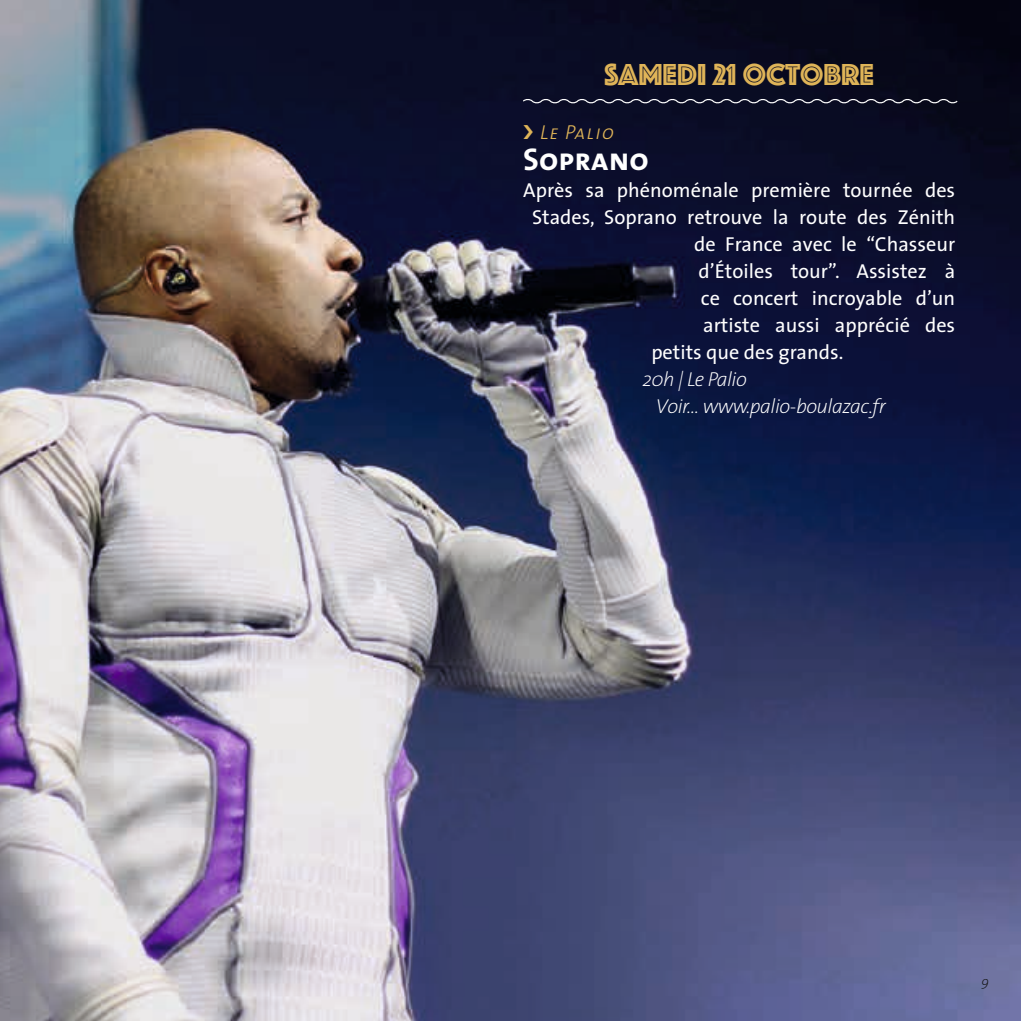
<style>
.page{position:relative;width:1021px;height:1021px;background:#fff}
.page>*{position:absolute;margin:0;border:0;box-sizing:border-box;transform-origin:0 0}
.t1{font:31.5px "Phosphate Inline";color:#dfb458}
.t2{font:31.5px "The Sans Bold Caps";color:#fff}
.t3{font:20.25px "The Sans";color:#fff}
.t4{font:italic 200 20.25px/27px "The Sans";letter-spacing:-.025em;color:#fff}
.t5{font:20.25px "The Sans Light Italic Caps";letter-spacing:.05em;color:#dfb458}
.t6{font:italic 200 13.5px "The Sans";color:#131413}
</style>
<div class="page">
<img style="left:0;top:0;width:1020px;height:1020px">
<svg style="left:521px;top:97px;width:437px;height:8px;background:#303245"></svg>
<svg style="left:524px;top:125px;width:9px;height:14px"></svg>
<h1 class="t1" style="left:604px;top:52px;width:271px">SAMEDI 21 OCTOBRE</h1>
<p class="t5" style="left:540px;top:121px;width:76px">Le Palio</p>
<h1 class="t2" style="left:523px;top:133px;width:127px">Soprano</h1>
<p class="t3" style="left:523px;top:174px;width:433px">Après sa phénoménale première tournée des</p>
<p class="t3" style="left:532px;top:201px;width:424px">Stades, Soprano retrouve la route des Zénith</p>
<p class="t3" style="left:694px;top:228px;width:262px">de France avec le “Chasseur</p>
<p class="t3" style="left:698px;top:255px;width:258px">d’Étoiles tour”. Assistez à</p>
<p class="t3" style="left:701px;top:282px;width:256px">ce concert incroyable d’un</p>
<p class="t3" style="left:703px;top:309px;width:254px">artiste aussi apprécié des</p>
<p class="t3" style="left:651px;top:336px;width:193px">petits que des grands.</p>
<p class="t4" style="left:656px;top:365px;width:231px;text-indent:-14px">20h | Le Palio<br>Voir… www.palio-boulazac.fr</p>
<p class="t6" style="left:981px;top:970px;width:9px">9</p>
</div>
